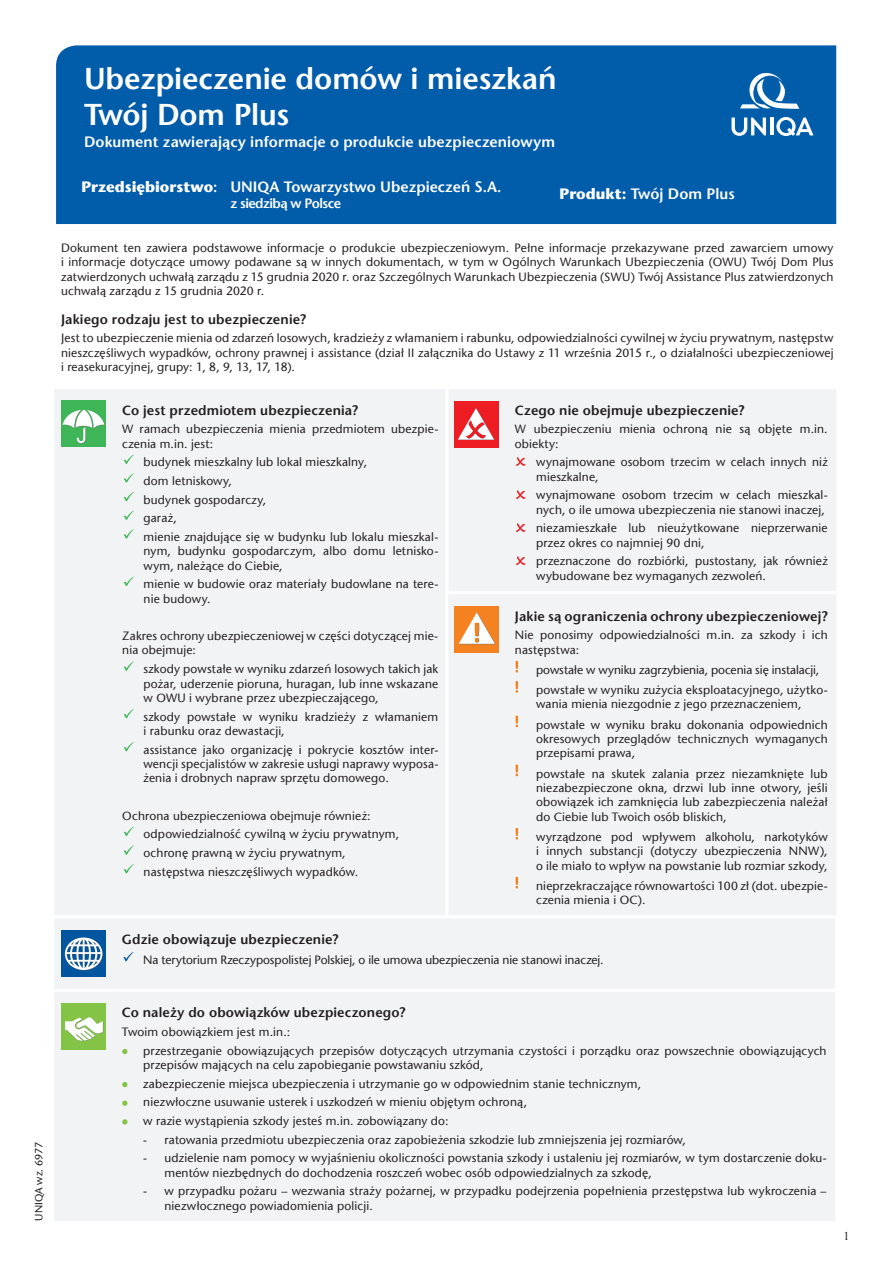
<style>
.page{position:relative;width:893px;height:1263px;background:#fff}
.page>*{position:absolute;margin:0;border:0;box-sizing:border-box;transform-origin:0 0}
.t1{font:600 30px/36px "Stone Sans Pl";letter-spacing:-.005em;color:#fff}
.t2{font:600 15px "Stone Sans Pl";letter-spacing:.005em;color:#fff}
.t3{font:600 13.5px "Stone Sans Pl";letter-spacing:.01em;color:#231f20}
.t4{font:600 13.5px "Stone Sans Pl";letter-spacing:-.04em;color:#fff}
.t5{font:12px/14.4px "Stone Sans Pl";letter-spacing:.015em;color:#231f20}
.t6{font:12px "Stone Sans Pl";letter-spacing:-.005em;color:#231f20}
.t7{font:12px "Times New Roman";color:#231f20}
.t8{font:10.5px "Stone Sans Pl";color:#231f20}
.s1{font-weight:700}
</style>
<div class="page">
<div style="left:55px;top:389px;width:781px;height:526px;background:#f2f3f4"></div>
<hr style="left:113px;top:389px;width:2px;height:204px;background:#f2f3f4">
<hr style="left:113px;top:593px;width:2px;height:322px;background:#f2f3f4">
<hr style="left:506px;top:389px;width:1px;height:202px;background:#f2f3f4">
<hr style="left:506px;top:594px;width:1px;height:321px;background:#f2f3f4">
<hr style="left:445px;top:591px;width:61px;height:3px;background:#fff">
<hr style="left:506px;top:591px;width:330px;height:3px;background:#fff">
<hr style="left:445px;top:389px;width:3px;height:202px;background:#fff">
<hr style="left:445px;top:594px;width:3px;height:321px;background:#fff">
<div style="left:61px;top:401px;width:45px;height:46px;background:#3eb658"></div>
<svg style="left:62px;top:410px;width:43px;height:34px"></svg>
<svg style="left:124px;top:455px;width:10px;height:9px"></svg>
<svg style="left:124px;top:473px;width:10px;height:10px"></svg>
<svg style="left:124px;top:492px;width:10px;height:10px"></svg>
<svg style="left:124px;top:511px;width:10px;height:9px"></svg>
<svg style="left:124px;top:529px;width:10px;height:10px"></svg>
<svg style="left:124px;top:577px;width:10px;height:9px"></svg>
<svg style="left:124px;top:661px;width:10px;height:10px"></svg>
<svg style="left:124px;top:709px;width:10px;height:9px"></svg>
<svg style="left:124px;top:742px;width:10px;height:10px"></svg>
<svg style="left:124px;top:827px;width:10px;height:9px"></svg>
<svg style="left:124px;top:845px;width:10px;height:10px"></svg>
<svg style="left:124px;top:864px;width:10px;height:10px"></svg>
<div style="left:454px;top:402px;width:45px;height:46px;background:#ee1d23"></div>
<svg style="left:458px;top:408px;width:37px;height:32px"></svg>
<svg style="left:515px;top:457px;width:11px;height:9px"></svg>
<svg style="left:515px;top:490px;width:11px;height:9px"></svg>
<svg style="left:515px;top:523px;width:11px;height:9px"></svg>
<svg style="left:515px;top:556px;width:11px;height:9px"></svg>
<div style="left:454px;top:606px;width:45px;height:46px;background:#f58220"></div>
<svg style="left:459px;top:612px;width:36px;height:32px"></svg>
<svg style="left:516px;top:661px;width:2px;height:11px"></svg>
<svg style="left:516px;top:681px;width:2px;height:12px"></svg>
<svg style="left:516px;top:716px;width:2px;height:11px"></svg>
<svg style="left:516px;top:765px;width:2px;height:11px"></svg>
<svg style="left:516px;top:828px;width:2px;height:11px"></svg>
<svg style="left:516px;top:877px;width:2px;height:11px"></svg>
<div style="left:56px;top:45px;width:781px;height:179px;background:#015caa"></div>
<svg style="left:731px;top:118px;width:35px;height:18px"></svg>
<hr style="left:770px;top:118px;width:3px;height:17px;background:#fff">
<svg style="left:776px;top:117px;width:37px;height:19px"></svg>
<svg style="left:740px;top:72px;width:59px;height:37px"></svg>
<div style="left:54px;top:919px;width:781px;height:302px;background:#f2f3f4"></div>
<hr style="left:113px;top:918px;width:1px;height:71px;background:#f2f3f4">
<hr style="left:113px;top:992px;width:1px;height:229px;background:#f2f3f4">
<hr style="left:54px;top:989px;width:59px;height:3px;background:#fff">
<hr style="left:113px;top:989px;width:722px;height:3px;background:#fff">
<div style="left:61px;top:930px;width:45px;height:47px;background:#01559e"></div>
<svg style="left:65px;top:937px;width:38px;height:33px"></svg>
<svg style="left:123px;top:952px;width:10px;height:9px"></svg>
<div style="left:61px;top:1003px;width:45px;height:47px;background:#83c447"></div>
<svg style="left:65px;top:1017px;width:38px;height:24px"></svg>
<svg style="left:122px;top:1049px;width:5px;height:5px"></svg>
<svg style="left:122px;top:1082px;width:5px;height:5px"></svg>
<svg style="left:122px;top:1100px;width:5px;height:6px"></svg>
<svg style="left:122px;top:1119px;width:5px;height:5px"></svg>
<p class="t8" style="left:33px;top:1220px;width:81px;rotate:-90deg">UNIQA wz. 6977</p>
<h1 class="t1" style="left:84px;top:60px;width:474px">Ubezpieczenie domów i mieszkań<br>Twój Dom Plus</h1>
<p class="t2" style="left:84px;top:133px;width:472px">Dokument zawierający informacje o produkcie ubezpieczeniowym</p>
<p class="t2" style="left:82px;top:178px;width:421px"><span class="s1">Przedsiębiorstwo</span>: UNIQA Towarzystwo Ubezpieczeń S.A.</p>
<p class="t4" style="left:230px;top:195px;width:112px">z siedzibą w Polsce</p>
<p class="t2" style="left:560px;top:185px;width:177px"><span class="s1">Produkt:</span> Twój Dom Plus</p>
<p class="t5" style="left:61px;top:240px;width:774px;text-align:justify">Dokument ten zawiera podstawowe informacje o produkcie ubezpieczeniowym. Pełne informacje przekazywane przed zawarciem umowy i informacje dotyczące umowy podawane są w innych dokumentach, w tym w Ogólnych Warunkach Ubezpieczenia (OWU) Twój Dom Plus zatwierdzonych uchwałą zarządu z 15 grudnia 2020 r. oraz Szczególnych Warunkach Ubezpieczenia (SWU) Twój Assistance Plus zatwierdzonych uchwałą zarządu z 15 grudnia 2020 r.</p>
<p class="t3" style="left:61px;top:311px;width:246px">Jakiego rodzaju jest to ubezpieczenie?</p>
<p class="t5" style="left:61px;top:331px;width:774px;text-align:justify">Jest to ubezpieczenie mienia od zdarzeń losowych, kradzieży z włamaniem i rabunku, odpowiedzialności cywilnej w życiu prywatnym, następstw nieszczęśliwych wypadków, ochrony prawnej i assistance (dział II załącznika do Ustawy z 11 września 2015 r., o działalności ubezpieczeniowej i reasekuracyjnej, grupy: 1, 8, 9, 13, 17, 18).</p>
<p class="t3" style="left:122px;top:402px;width:237px">Co jest przedmiotem ubezpieczenia?</p>
<p class="t5" style="left:122px;top:422px;width:318px">W ramach ubezpieczenia mienia przedmiotem ubezpie&shy;czenia m.in. jest:</p>
<p class="t5" style="left:144px;top:453px;width:296px;line-height:18.6px">budynek mieszkalny lub lokal mieszkalny,<br>dom letniskowy,<br>budynek gospodarczy,<br>garaż,<br>mienie znajdujące się w budynku lub lokalu mieszkal-</p>
<p class="t5" style="left:144px;top:544px;width:296px">nym, budynku gospodarczym, albo domu letnisko&shy;wym, należące do Ciebie,</p>
<p class="t5" style="left:144px;top:577px;width:296px">mienie w budowie oraz materiały budowlane na tere&shy;nie budowy.</p>
<p class="t5" style="left:122px;top:629px;width:318px">Zakres ochrony ubezpieczeniowej w części dotyczącej mie&shy;nia obejmuje:</p>
<p class="t5" style="left:144px;top:662px;width:296px;text-align:justify">szkody powstałe w wyniku zdarzeń losowych takich jak pożar, uderzenie pioruna, huragan, lub inne wskazane w OWU i wybrane przez ubezpieczającego,</p>
<p class="t5" style="left:144px;top:709px;width:296px">szkody powstałe w wyniku kradzieży z włamaniem i rabunku oraz dewastacji,</p>
<p class="t5" style="left:144px;top:742px;width:296px;text-align:justify">assistance jako organizację i pokrycie kosztów inter&shy;wencji specjalistów w zakresie usługi naprawy wyposa&shy;żenia i drobnych napraw sprzętu domowego.</p>
<p class="t5" style="left:144px;top:806px;width:257px;line-height:18.6px;text-indent:-21px">Ochrona ubezpieczeniowa obejmuje również: odpowiedzialność cywilną w życiu prywatnym, ochronę prawną w życiu prywatnym, następstwa nieszczęśliwych wypadków.</p>
<p class="t3" style="left:515px;top:402px;width:231px">Czego nie obejmuje ubezpieczenie?</p>
<p class="t5" style="left:515px;top:422px;width:314px">W ubezpieczeniu mienia ochroną nie są objęte m.in. obiekty:</p>
<p class="t5" style="left:536px;top:455px;width:293px">wynajmowane osobom trzecim w celach innych niż mieszkalne,</p>
<p class="t5" style="left:536px;top:488px;width:293px">wynajmowane osobom trzecim w celach mieszkal&shy;nych, o ile umowa ubezpieczenia nie stanowi inaczej,</p>
<p class="t5" style="left:536px;top:521px;width:293px">niezamieszkałe lub nieużytkowane nieprzerwanie przez okres co najmniej 90 dni,</p>
<p class="t5" style="left:536px;top:554px;width:293px">przeznaczone do rozbiórki, pustostany, jak również wybudowane bez wymaganych zezwoleń.</p>
<p class="t3" style="left:515px;top:608px;width:314px">Jakie są ograniczenia ochrony ubezpieczeniowej?</p>
<p class="t5" style="left:515px;top:628px;width:314px">Nie ponosimy odpowiedzialności m.in. za szkody i ich następstwa:</p>
<p class="t5" style="left:536px;top:660px;width:293px;line-height:20.1px">powstałe w wyniku zagrzybienia, pocenia się instalacji, powstałe w wyniku zużycia eksploatacyjnego, użytko-</p>
<p class="t5" style="left:536px;top:694px;width:293px;line-height:20.1px">wania mienia niezgodnie z jego przeznaczeniem, powstałe w wyniku braku dokonania odpowiednich</p>
<p class="t5" style="left:536px;top:732px;width:293px">okresowych przeglądów technicznych wymaganych przepisami prawa,</p>
<p class="t5" style="left:536px;top:766px;width:293px;text-align:justify">powstałe na skutek zalania przez niezamknięte lub niezabezpieczone okna, drzwi lub inne otwory, jeśli obowiązek ich zamknięcia lub zabezpieczenia należał do Ciebie lub Twoich osób bliskich,</p>
<p class="t5" style="left:536px;top:829px;width:293px;text-align:justify">wyrządzone pod wpływem alkoholu, narkotyków i innych substancji (dotyczy ubezpieczenia NNW), o ile miało to wpływ na powstanie lub rozmiar szkody,</p>
<p class="t5" style="left:536px;top:878px;width:293px">nieprzekraczające równowartości 100 zł (dot. ubezpie&shy;czenia mienia i OC).</p>
<p class="t3" style="left:122px;top:931px;width:218px">Gdzie obowiązuje ubezpieczenie?</p>
<p class="t6" style="left:143px;top:953px;width:462px">Na terytorium Rzeczypospolistej Polskiej, o ile umowa ubezpieczenia nie stanowi inaczej.</p>
<p class="t3" style="left:122px;top:1004px;width:285px">Co należy do obowiązków ubezpieczonego?</p>
<p class="t5" style="left:143px;top:1022px;width:685px;line-height:18.6px;text-indent:-21px">Twoim obowiązkiem jest m.in.:<br>przestrzeganie obowiązujących przepisów dotyczących utrzymania czystości i porządku oraz powszechnie obowiązujących</p>
<p class="t5" style="left:143px;top:1055px;width:499px;line-height:18.6px">przepisów mających na celu zapobieganie powstawaniu szkód,<br>zabezpieczenie miejsca ubezpieczenia i utrzymanie go w odpowiednim stanie technicznym, niezwłoczne usuwanie usterek i uszkodzeń w mieniu objętym ochroną,<br>w razie wystąpienia szkody jesteś m.in. zobowiązany do:</p>
<p class="t5" style="left:143px;top:1132px;width:544px">- ratowania przedmiotu ubezpieczenia oraz zapobieżenia szkodzie lub zmniejszenia jej rozmiarów,</p>
<p class="t5" style="left:164px;top:1151px;width:664px;text-indent:-21px">- udzielenie nam pomocy w wyjaśnieniu okoliczności powstania szkody i ustaleniu jej rozmiarów, w tym dostarczenie doku&shy;mentów niezbędnych do dochodzenia roszczeń wobec osób odpowiedzialnych za szkodę,</p>
<p class="t5" style="left:164px;top:1184px;width:664px;text-indent:-21px">- w przypadku pożaru – wezwania straży pożarnej, w przypadku podejrzenia popełnienia przestępstwa lub wykroczenia – niezwłocznego powiadomienia policji.</p>
<p class="t7" style="left:843px;top:1227px;width:7px">1</p>
</div>
